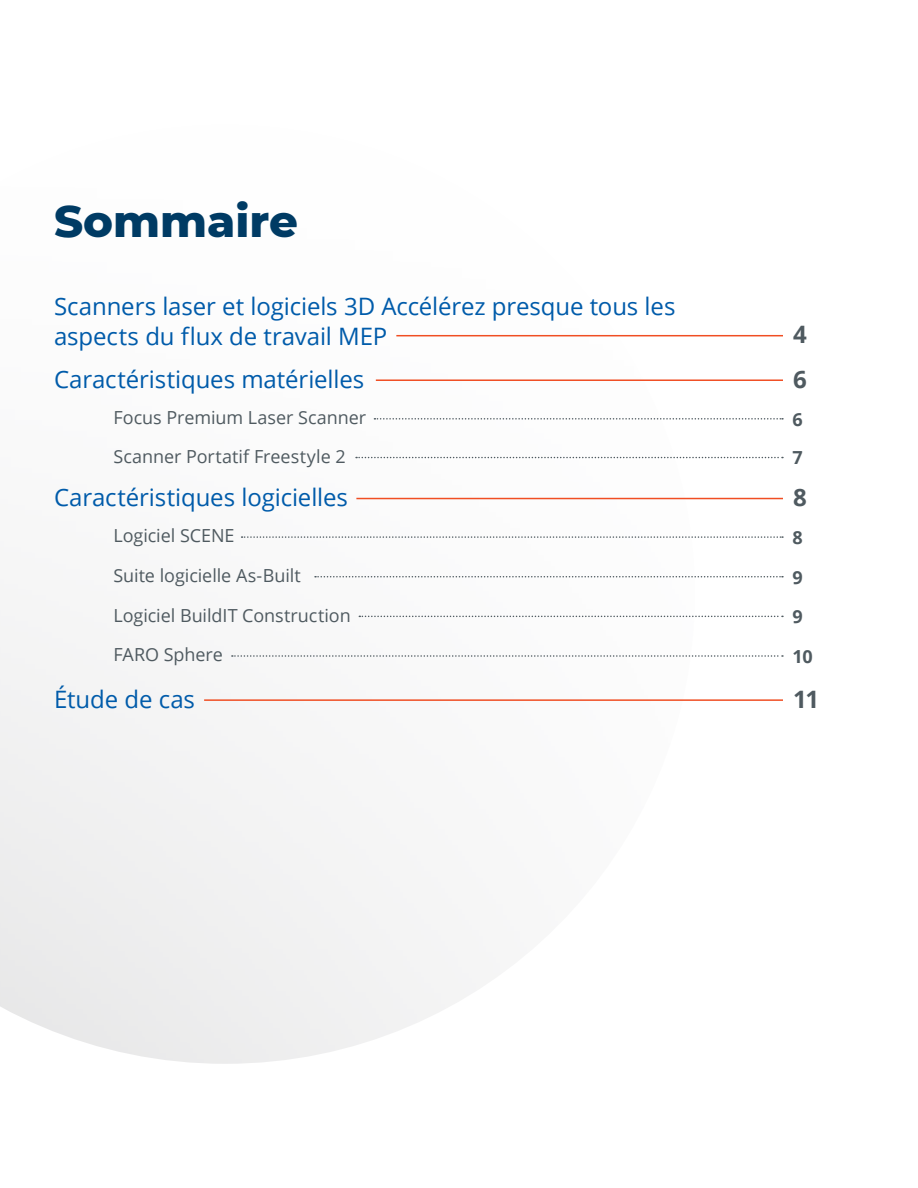
<style>
.page{position:relative;width:918px;height:1188px;background:#fff}
.page>*{position:absolute;margin:0;border:0;box-sizing:border-box;transform-origin:0 0}
.t1{font:800 45px "Montserrat";color:#003b64}
.t2{font:24px/30px "Open Sans";letter-spacing:-.005em;color:#005baa}
.t3{font:700 24px "Open Sans";color:#4f5a60}
.t4{font:18px "Open Sans";letter-spacing:-.005em;color:#4f5a60}
.t5{font:700 18px "Open Sans";color:#4f5a60}
</style>
<div class="page">
<svg style="left:0;top:334px;width:695px;height:730px"></svg>
<hr style="left:396px;top:335px;width:387px;height:1px;background:#f04e23">
<hr style="left:376px;top:379px;width:407px;height:2px;background:#f04e23">
<hr style="left:356px;top:498px;width:427px;height:1px;background:#f04e23">
<hr style="left:204px;top:699px;width:579px;height:2px;background:#f04e23">
<svg style="left:374px;top:418px;width:409px;height:2px"></svg>
<svg style="left:242px;top:536px;width:541px;height:2px"></svg>
<svg style="left:315px;top:576px;width:468px;height:1px"></svg>
<svg style="left:359px;top:616px;width:424px;height:1px"></svg>
<svg style="left:232px;top:655px;width:551px;height:2px"></svg>
<svg style="left:356px;top:457px;width:427px;height:1px"></svg>
<h1 class="t1" style="left:54px;top:188px;width:245px">Sommaire</h1>
<p class="t2" style="left:54px;top:291px;width:623px">Scanners laser et logiciels 3D Accélérez presque tous les aspects du flux de travail MEP</p>
<p class="t3" style="left:793px;top:318px;width:15px">4</p>
<p class="t2" style="left:54px;top:364px;width:312px">Caractéristiques matérielles</p>
<p class="t3" style="left:793px;top:362px;width:15px">6</p>
<p class="t4" style="left:113px;top:405px;width:254px">Focus Premium Laser Scanner</p>
<p class="t5" style="left:793px;top:406px;width:12px">6</p>
<p class="t4" style="left:113px;top:444px;width:234px">Scanner Portatif Freestyle 2</p>
<p class="t5" style="left:793px;top:445px;width:12px">7</p>
<p class="t2" style="left:54px;top:482px;width:296px">Caractéristiques logicielles</p>
<p class="t3" style="left:793px;top:481px;width:15px">8</p>
<p class="t4" style="left:113px;top:523px;width:123px">Logiciel SCENE</p>
<p class="t5" style="left:793px;top:525px;width:12px">8</p>
<p class="t4" style="left:113px;top:563px;width:189px">Suite logicielle As-Built</p>
<p class="t5" style="left:793px;top:564px;width:12px">9</p>
<p class="t4" style="left:113px;top:603px;width:239px">Logiciel BuildIT Construction</p>
<p class="t5" style="left:793px;top:604px;width:12px">9</p>
<p class="t4" style="left:113px;top:642px;width:111px">FARO Sphere</p>
<p class="t5" style="left:793px;top:644px;width:22px">10</p>
<p class="t2" style="left:54px;top:684px;width:143px">Étude de cas</p>
<p class="t3" style="left:793px;top:682px;width:28px">11</p>
</div>
